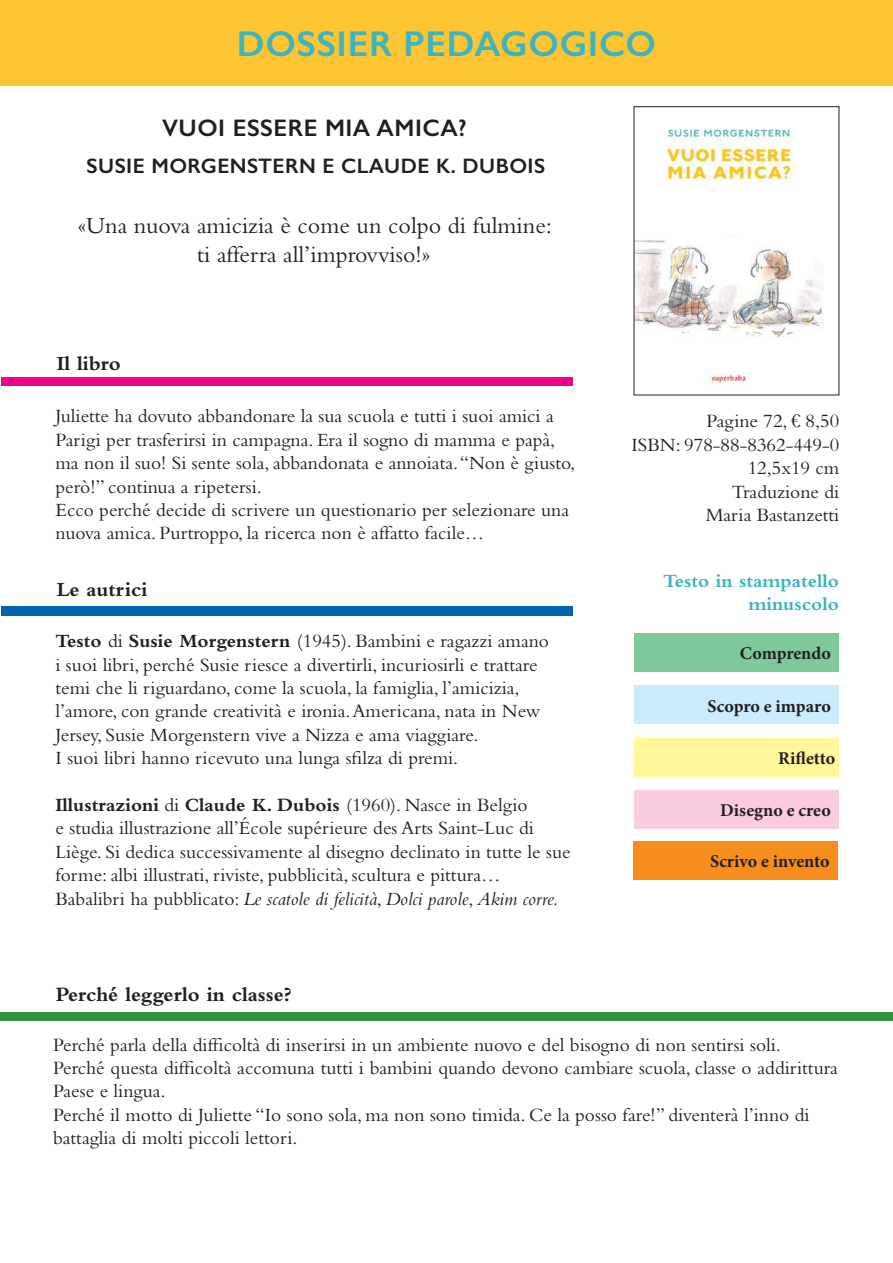
<style>
.page{position:relative;width:893px;height:1263px;background:#fff}
.page>*{position:absolute;margin:0;border:0;box-sizing:border-box;transform-origin:0 0}
.t1{font:600 36px "Gill Sans";letter-spacing:.02em;color:#3eb4bc}
.t2{font:24px/28.8px "Bembo";color:#231f20;text-align:center}
.t3{font:600 24px "Gill Sans";letter-spacing:.02em;color:#231f20}
.t4{font:700 21px "Bembo";color:#231f20}
.t5{font:600 21px "Gill Sans";letter-spacing:.02em;color:#231f20}
.t6{font:19.5px/23.4px "Bembo";color:#231f20}
.t7{font:700 19.5px/23.4px "Bembo";color:#3eb4bc;text-align:right}
.t8{font:700 18px "Minion Pro";color:#231f20}
.s1{font-weight:700}
.s2{font-style:italic}
.s3{font-family:"Baskerville"}
</style>
<div class="page">
<div style="left:0;top:0;width:893px;height:85px;background:#fec434"></div>
<img style="left:636px;top:129px;width:187px;height:255px">
<div style="left:634px;top:633px;width:205px;height:39px;background:#7dc99c"></div>
<div style="left:634px;top:685px;width:205px;height:39px;background:#caebfb"></div>
<div style="left:633px;top:841px;width:205px;height:39px;background:#f68e1e"></div>
<div style="left:634px;top:790px;width:205px;height:39px;background:#f9ccdf"></div>
<div style="left:634px;top:738px;width:205px;height:38px;background:#fff79a"></div>
<div style="left:1px;top:378px;width:572px;height:8px;background:#ed028c"></div>
<div style="left:1px;top:607px;width:572px;height:9px;background:#0164b1"></div>
<div style="left:0;top:1013px;width:892px;height:8px;background:#31923c"></div>
<h1 class="t1" style="left:237px;top:22px;width:421px">DOSSIER PEDAGOGICO</h1>
<p class="t3" style="left:162px;top:114px;width:306px">VUOI ESSERE MIA AMICA?</p>
<p class="t5" style="left:87px;top:153px;width:460px">SUSIE MORGENSTERN E CLAUDE K. DUBOIS</p>
<p class="t2" style="left:78px;top:211px;width:476px">«Una nuova amicizia è come un colpo di fulmine: ti afferra all’improvviso!»</p>
<p class="t4" style="left:57px;top:351px;width:66px">Il libro</p>
<p class="t6" style="left:55px;top:404px;width:521px">Juliette ha dovuto abbandonare la sua scuola e tutti i suoi amici a Parigi per trasferirsi in campagna. Era il sogno di mamma e papà, ma non il suo! Si sente sola, abbandonata e annoiata. “Non è giusto, però!” continua a ripetersi.<br>Ecco perché decide di scrivere un questionario per selezionare una nuova amica. Purtroppo, la ricerca non è affatto facile…</p>
<p class="t4" style="left:57px;top:578px;width:92px">Le autrici</p>
<p class="t6" style="left:55px;top:629px;width:495px"><span class="s1">Testo</span> di <span class="s1">Susie Morgenstern</span> (1945). Bambini e ragazzi amano i suoi libri, perché Susie riesce a divertirli, incuriosirli e trattare temi che li riguardano, come la scuola, la famiglia, l’amicizia, l’amore, con grande creatività e ironia. Americana, nata in New Jersey, Susie Morgenstern vive a Nizza e ama viaggiare.<br>I suoi libri hanno ricevuto una lunga sfilza di premi.</p>
<p class="t6" style="left:55px;top:793px;width:517px"><span class="s1">Illustrazioni</span> di <span class="s1">Claude K. Dubois</span> (1960). Nasce in Belgio<br>e studia illustrazione all’École supérieure des Arts Saint-Luc di Liège. Si dedica successivamente al disegno declinato in tutte le sue forme: albi illustrati, riviste, pubblicità, scultura e pittura… Babalibri ha pubblicato: <span class="s2">Le scatole di felicità</span>, <span class="s2">Dolci parole</span>, <span class="s2">Akim corre.</span></p>
<p class="t4" style="left:56px;top:983px;width:237px">Perché leggerlo in classe?</p>
<p class="t6" style="left:631px;top:409px;width:209px;text-align:right">Pagine 72, <span class="s3">€</span> 8,50<br>ISBN: 978-88-8362-449-0<br>12,5x19 cm<br>Traduzione di<br>Maria Bastanzetti</p>
<p class="t7" style="left:663px;top:569px;width:177px">Testo in stampatello minuscolo</p>
<p class="t8" style="left:740px;top:640px;width:92px">Comprendo</p>
<p class="t8" style="left:707px;top:693px;width:125px">Scopro e imparo</p>
<p class="t8" style="left:778px;top:745px;width:58px">Rifletto</p>
<p class="t8" style="left:720px;top:797px;width:112px">Disegno e creo</p>
<p class="t8" style="left:710px;top:849px;width:121px">Scrivo e invento</p>
<p class="t6" style="left:53px;top:1032px;width:786px">Perché parla della difficoltà di inserirsi in un ambiente nuovo e del bisogno di non sentirsi soli.<br>Perché questa difficoltà accomuna tutti i bambini quando devono cambiare scuola, classe o addirittura Paese e lingua.<br>Perché il motto di Juliette “Io sono sola, ma non sono timida. Ce la posso fare!” diventerà l’inno di battaglia di molti piccoli lettori.</p>
</div>
